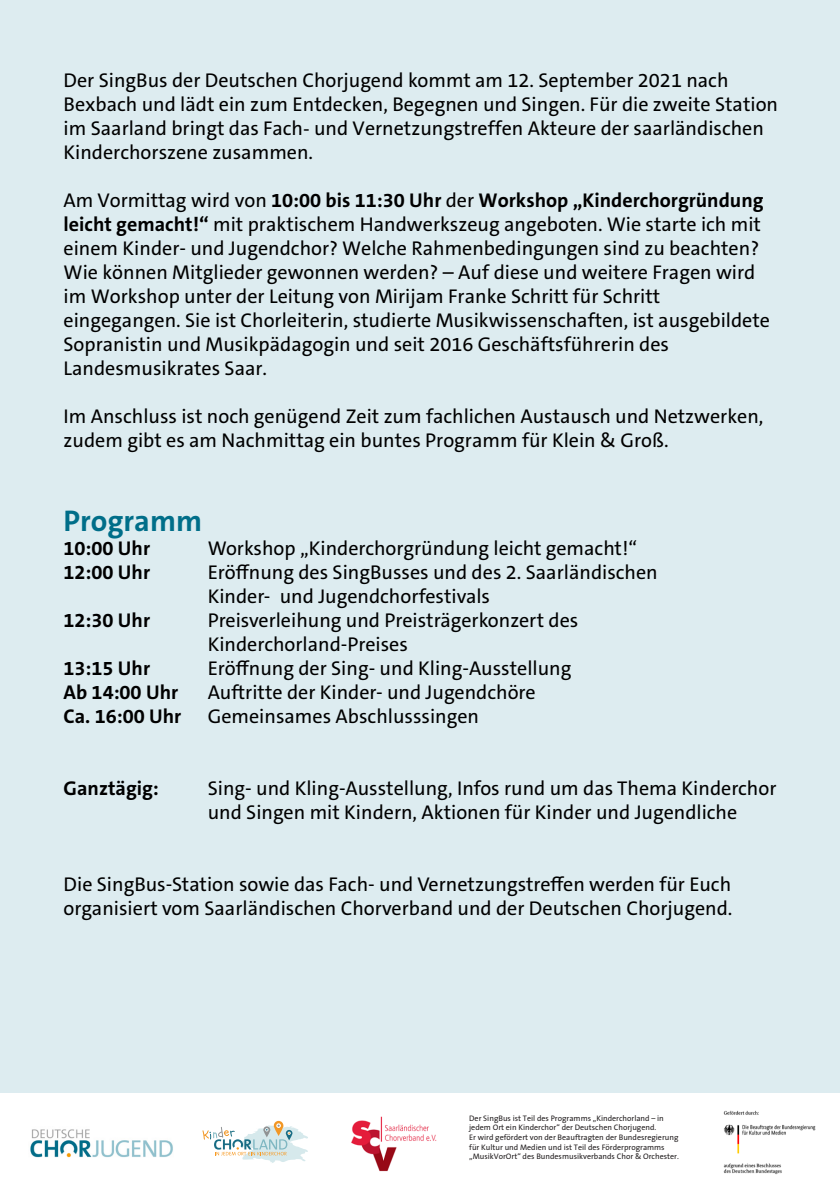
<style>
.page{position:relative;width:840px;height:1191px;background:#fff}
.page>*{position:absolute;margin:0;border:0;box-sizing:border-box;transform-origin:0 0}
.t1{font:700 30px "The Sans C5";color:#006e89}
.t2{font:20px/24px "The Sans C5";color:#000}
.t3{font:700 20px "The Sans C5";color:#000}
.t4{font:8px/9.6px "The Sans";color:#231f20}
.s1{font-family:"The Sans"}
.s2{font-weight:700}
</style>
<div class="page">
<div style="left:0;top:0;width:839px;height:1092px;background:#ddecf0"></div>
<img style="left:30px;top:1129px;width:143px;height:29px">
<img style="left:351px;top:1116px;width:86px;height:55px">
<svg style="left:273px;top:1120px;width:10px;height:16px"></svg>
<svg style="left:202px;top:1123px;width:106px;height:40px"></svg>
<img style="left:723px;top:1110px;width:93px;height:65px">
<p class="t2" style="left:63px;top:68px;width:715px">Der SingBus der Deutschen Chorjugend kommt am 12. September 2021 nach Bexbach und lädt ein zum Entdecken, Begegnen und Singen. Für die zweite Station im Saarland bringt das <span class="s1">Fach- und Vernetzungstreffen</span> Akteure der saarländischen Kinderchorszene zusammen.</p>
<p class="t2" style="left:63px;top:188px;width:707px">Am Vormittag wird von <span class="s2">10:00 bis 11:30 Uhr</span> der <span class="s2">Workshop „Kinderchorgründung leicht gemacht!“</span> mit praktischem Handwerkszeug angeboten. Wie starte ich mit einem Kinder- und Jugendchor? Welche Rahmenbedingungen sind zu beachten?<br>Wie können Mitglieder gewonnen werden? – Auf diese und weitere Fragen wird im Workshop unter der Leitung von Mirijam Franke Schritt für Schritt eingegangen. Sie ist Chorleiterin, studierte Musikwissenschaften, ist ausgebildete Sopranistin und Musikpädagogin und seit 2016 Geschäftsführerin des Landesmusikrates Saar.</p>
<p class="t2" style="left:63px;top:404px;width:701px">Im Anschluss ist noch genügend Zeit zum fachlichen Austausch und Netzwerken, zudem gibt es am Nachmittag ein buntes Programm für Klein &amp; Groß.</p>
<p class="t1" style="left:63px;top:501px;width:140px">Programm</p>
<p class="t3" style="left:63px;top:535px;width:88px">10:00 Uhr</p>
<p class="t2" style="left:207px;top:536px;width:430px">Workshop „Kinderchorgründung leicht gemacht!“</p>
<p class="t3" style="left:63px;top:559px;width:88px">12:00 Uhr</p>
<p class="t2" style="left:207px;top:560px;width:451px">Eröffnung des SingBusses und des 2. Saarländischen<br>Kinder- und Jugendchorfestivals</p>
<p class="t3" style="left:63px;top:607px;width:88px">12:30 Uhr</p>
<p class="t2" style="left:207px;top:608px;width:372px">Preisverleihung und Preisträgerkonzert des</p>
<p class="t2" style="left:207px;top:632px;width:202px">Kinderchorland-Preises</p>
<p class="t3" style="left:63px;top:655px;width:88px">13:15 Uhr</p>
<p class="t2" style="left:207px;top:656px;width:365px">Eröffnung der Sing- und Kling-Ausstellung</p>
<p class="t3" style="left:63px;top:679px;width:116px">Ab 14:00 Uhr</p>
<p class="t2" style="left:207px;top:680px;width:329px">Auftritte der Kinder- und Jugendchöre</p>
<p class="t3" style="left:63px;top:703px;width:119px">Ca. 16:00 Uhr</p>
<p class="t2" style="left:207px;top:704px;width:273px">Gemeinsames Abschlusssingen</p>
<p class="t3" style="left:63px;top:775px;width:97px">Ganztägig:</p>
<p class="t2" style="left:207px;top:776px;width:570px">Sing- und Kling-Ausstellung, Infos rund um das Thema Kinderchor</p>
<p class="t2" style="left:207px;top:800px;width:531px">und Singen mit Kindern, Aktionen für Kinder und Jugendliche</p>
<p class="t2" style="left:63px;top:872px;width:668px">Die SingBus-Station sowie das Fach- und Vernetzungstreffen werden für Euch</p>
<p class="t2" style="left:63px;top:896px;width:670px">organisiert vom Saarländischen Chorverband und der Deutschen Chorjugend.</p>
<p class="t4" style="left:469px;top:1113px;width:211px">Der SingBus ist Teil des Programms „Kinderchorland – in jedem Ort ein Kinderchor“ der Deutschen Chorjugend.<br>Er wird gefördert von der Beauftragten der Bundesregierung für Kultur und Medien und ist Teil des Förderprogramms „MusikVorOrt“ des Bundesmusikverbands Chor &amp; Orchester.</p>
</div>
